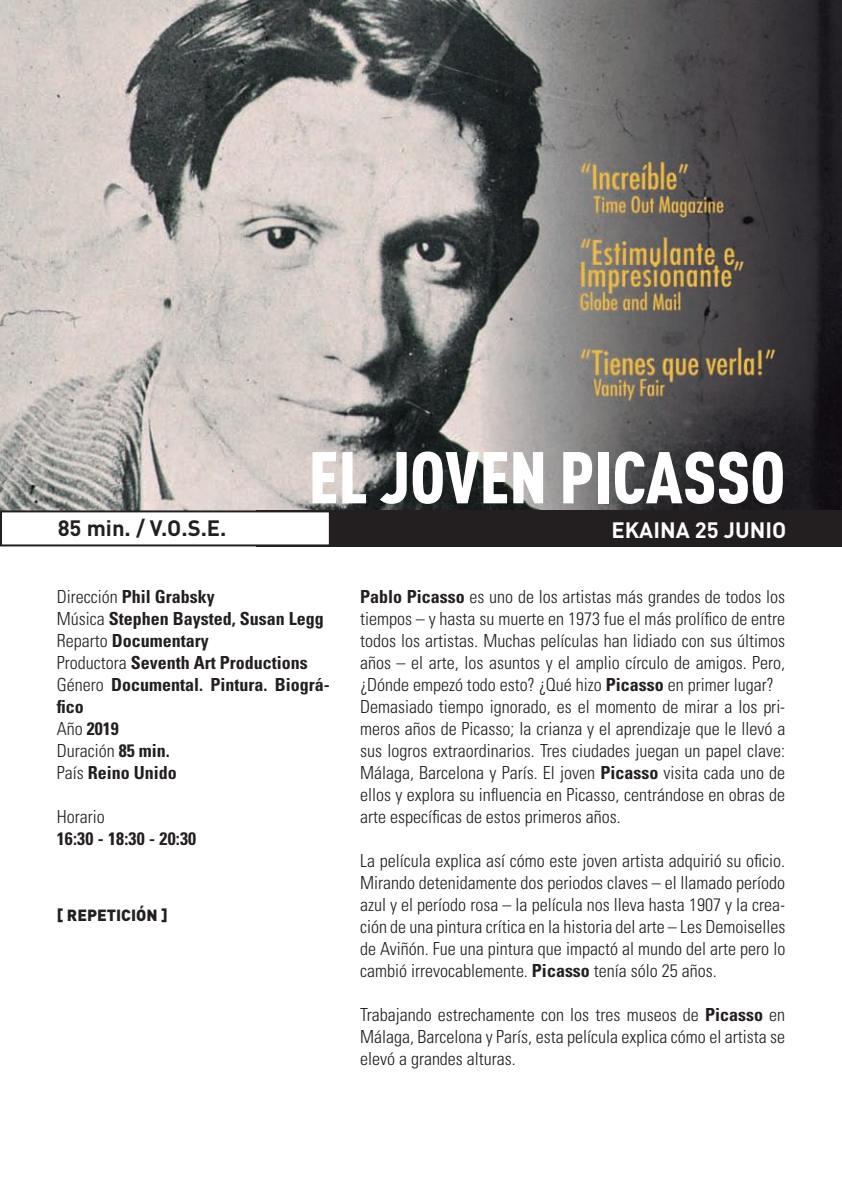
<style>
.page{position:relative;width:842px;height:1191px;background:#fff}
.page>*{position:absolute;margin:0;border:0;box-sizing:border-box;transform-origin:0 0}
.t1{font:900 72px "DIN Cond";color:#fff}
.t2{font:700 22px "DIN";color:#231f20}
.t3{font:700 22px "DIN";color:#fff}
.t4{font:300 condensed 18px/22px "Univers";color:#231f20;text-align:justify}
.t5{font:700 condensed 18px/22px "Univers";color:#231f20}
.t6{font:900 16px "DIN";color:#231f20}
.s1{font-weight:300}
.s2{font-weight:700}
</style>
<div class="page">
<img style="left:0;top:0;width:842px;height:510px">
<div style="left:257px;top:510px;width:585px;height:36px;background:#231f20"></div>
<div style="left:1px;top:511px;width:329px;height:34px;background:#fff"></div>
<div style="left:0;top:510px;width:331px;height:36px;border:2px solid #231f20"></div>
<h1 class="t1" style="left:308px;top:432px;width:478px">EL JOVEN PICASSO</h1>
<p class="t2" style="left:58px;top:514px;width:170px">85 min. / V.O.S.E.</p>
<p class="t3" style="left:611px;top:515px;width:176px">EKAINA 25 JUNIO</p>
<p class="t5" style="left:57px;top:585px;width:275px"><span class="s1">Dirección</span> Phil Grabsky<br><span class="s1">Música</span> Stephen Baysted, Susan Legg<br><span class="s1">Reparto</span> Documentary<br><span class="s1">Productora</span> Seventh Art Productions<br><span class="s1">Género</span> Documental. Pintura. Biográ&shy;fico<br><span class="s1">Año</span> 2019<br><span class="s1">Duración</span> 85 min.<br><span class="s1">País</span> Reino Unido</p>
<p class="t4" style="left:57px;top:805px;width:49px">Horario</p>
<p class="t5" style="left:57px;top:827px;width:141px">16:30 - 18:30 - 20:30</p>
<p class="t6" style="left:57px;top:904px;width:113px">[ REPETICIÓN ]</p>
<p class="t4" style="left:360px;top:585px;width:427px;text-align:left"><span class="s2">Pablo Picasso</span> es uno de los artistas más grandes de todos los tiempos – y hasta su muerte en 1973 fue el más prolífico de entre todos los artistas. Muchas películas han lidiado con sus últimos años – el arte, los asuntos y el amplio círculo de amigos. Pero, ¿Dónde empezó todo esto? ¿Qué hizo <span class="s2">Picasso</span> en primer lugar?<br>Demasiado tiempo ignorado, es el momento de mirar a los pri&shy;meros años de Picasso; la crianza y el aprendizaje que le llevó a sus logros extraordinarios. Tres ciudades juegan un papel clave:<br>Málaga, Barcelona y París. El joven <span class="s2">Picasso</span> visita cada uno de ellos y explora su influencia en Picasso, centrándose en obras de arte específicas de estos primeros años.</p>
<p class="t4" style="left:360px;top:849px;width:427px">La película explica así cómo este joven artista adquirió su oficio.<br>Mirando detenidamente dos periodos claves – el llamado período azul y el período rosa – la película nos lleva hasta 1907 y la crea&shy;ción de una pintura crítica en la historia del arte – Les Demoiselles de Aviñón. Fue una pintura que impactó al mundo del arte pero lo cambió irrevocablemente. <span class="s2">Picasso</span> tenía sólo 25 años.</p>
<p class="t4" style="left:360px;top:1003px;width:427px">Trabajando estrechamente con los tres museos de <span class="s2">Picasso</span> en Málaga, Barcelona y París, esta película explica cómo el artista se elevó a grandes alturas.</p>
</div>
